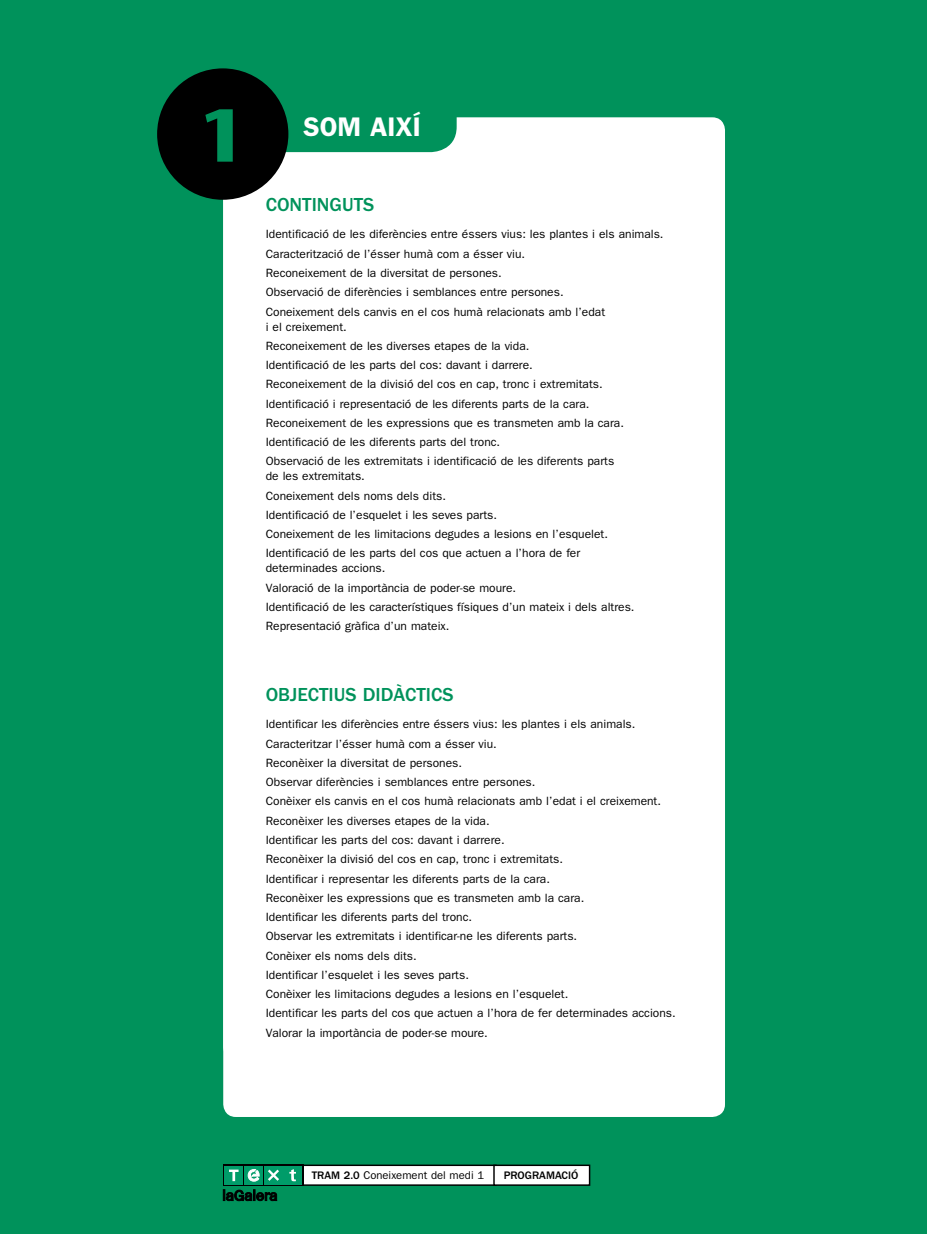
<style>
.page{position:relative;width:927px;height:1234px;background:#fff}
.page>*{position:absolute;margin:0;border:0;box-sizing:border-box;transform-origin:0 0}
.t1{font:700 73.5px "Stone Sans LT";color:#00925b}
.t2{font:600 27px "Franklin Gothic LT";color:#fff}
.t3{font:500 19.5px "Franklin Gothic LT";color:#00925b}
.t4{font:12px/19.2px "Franklin Gothic LT";color:#000}
.t5{font:11.25px "Franklin Gothic LT";color:#000}
.t6{font:500 11.25px "Franklin Gothic LT";color:#000}
.s1{font-weight:500}
</style>
<div class="page">
<div style="left:0;top:0;width:927px;height:1233px;background:#00925b"></div>
<div style="left:223px;top:117px;width:502px;height:999px;background:#fff;border-radius:13px"></div>
<div style="left:277px;top:97px;width:180px;height:55px;background:#00925b"></div>
<div style="left:157px;top:68px;width:131px;height:132px;background:#000;border-radius:50%"></div>
<div style="left:302px;top:1164px;width:194px;height:20px;background:#fff"></div>
<div style="left:301px;top:1164px;width:196px;height:21px;border:1px solid #000"></div>
<svg style="left:223px;top:1164px;width:80px;height:21px"></svg>
<div style="left:225px;top:1165px;width:18px;height:18px;background:#009c69"></div>
<svg style="left:229px;top:1169px;width:10px;height:11px"></svg>
<div style="left:284px;top:1165px;width:18px;height:18px;background:#009c69"></div>
<svg style="left:289px;top:1169px;width:7px;height:12px"></svg>
<div style="left:264px;top:1165px;width:18px;height:18px;background:#009c69"></div>
<svg style="left:268px;top:1169px;width:11px;height:11px"></svg>
<svg style="left:223px;top:1189px;width:54px;height:11px"></svg>
<svg style="left:245px;top:1165px;width:18px;height:18px"></svg>
<svg style="left:248px;top:1168px;width:11px;height:12px"></svg>
<div style="left:494px;top:1164px;width:96px;height:20px;background:#fff"></div>
<div style="left:493px;top:1164px;width:97px;height:21px;border:1px solid #000"></div>
<h1 class="t1" style="left:199px;top:92px;width:48px">1</h1>
<h2 class="t2" style="left:304px;top:111px;width:119px">SOM AIXÍ</h2>
<h3 class="t3" style="left:266px;top:193px;width:110px">CONTINGUTS</h3>
<p class="t4" style="left:266px;top:225px;width:399px">Identificació de les diferències entre éssers vius: les plantes i els animals.<br>Caracterització de l’ésser humà com a ésser viu.<br>Reconeixement de la diversitat de persones.<br>Observació de diferències i semblances entre persones.<br>Coneixement dels canvis en el cos humà relacionats amb l’edat</p>
<p class="t4" style="left:266px;top:317px;width:360px">i el creixement.<br>Reconeixement de les diverses etapes de la vida.<br>Identificació de les parts del cos: davant i darrere.<br>Reconeixement de la divisió del cos en cap, tronc i extremitats.<br>Identificació i representació de les diferents parts de la cara.<br>Reconeixement de les expressions que es transmeten amb la cara.<br>Identificació de les diferents parts del tronc.<br>Observació de les extremitats i identificació de les diferents parts</p>
<p class="t4" style="left:266px;top:466px;width:344px">de les extremitats.<br>Coneixement dels noms dels dits.<br>Identificació de l’esquelet i les seves parts.<br>Coneixement de les limitacions degudes a lesions en l’esquelet.<br>Identificació de les parts del cos que actuen a l’hora de fer</p>
<p class="t4" style="left:266px;top:558px;width:370px">determinades accions.<br>Valoració de la importància de poder-se moure.<br>Identificació de les característiques físiques d’un mateix i dels altres.<br>Representació gràfica d’un mateix.</p>
<h3 class="t3" style="left:266px;top:683px;width:189px">OBJECTIUS DIDÀCTICS</h3>
<p class="t4" style="left:266px;top:714px;width:411px">Identificar les diferències entre éssers vius: les plantes i els animals.<br>Caracteritzar l’ésser humà com a ésser viu.<br>Reconèixer la diversitat de persones.<br>Observar diferències i semblances entre persones.<br>Conèixer els canvis en el cos humà relacionats amb l’edat i el creixement.<br>Reconèixer les diverses etapes de la vida.<br>Identificar les parts del cos: davant i darrere.<br>Reconèixer la divisió del cos en cap, tronc i extremitats.<br>Identificar i representar les diferents parts de la cara.<br>Reconèixer les expressions que es transmeten amb la cara.<br>Identificar les diferents parts del tronc.<br>Observar les extremitats i identificar-ne les diferents parts.<br>Conèixer els noms dels dits.<br>Identificar l’esquelet i les seves parts.<br>Conèixer les limitacions degudes a lesions en l’esquelet.<br>Identificar les parts del cos que actuen a l’hora de fer determinades accions.<br>Valorar la importància de poder-se moure.</p>
<p class="t5" style="left:312px;top:1168px;width:174px"><span class="s1">TRAM 2.0</span> Coneixement del medi 1</p>
<p class="t6" style="left:504px;top:1168px;width:76px">PROGRAMACIÓ</p>
</div>
